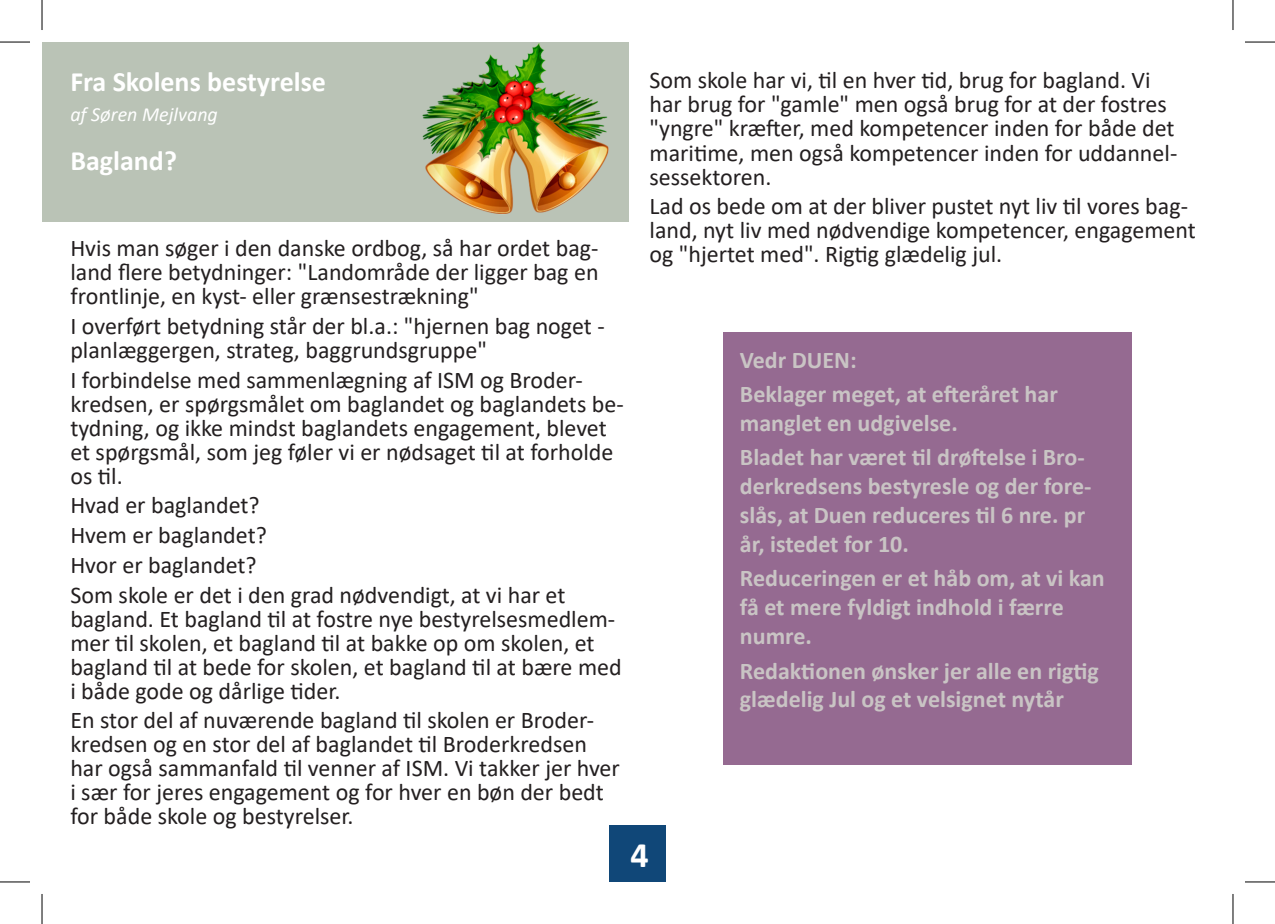
<style>
.page{position:relative;width:1275px;height:924px;background:#fff}
.page>*{position:absolute;margin:0;border:0;box-sizing:border-box;transform-origin:0 0}
.t1{font:700 36px "Calibri";color:#fff}
.t2{font:700 28px "Calibri";color:#fff}
.t3{font:24px/24px "Calibri";color:#231f20}
.t4{font:700 24px/28.8px "Calibri";color:#c9c4c4}
.t5{font:italic 20px "Calibri";color:#fff}
</style>
<div class="page">
<div style="left:609px;top:824px;width:57px;height:57px;background:#104778"></div>
<div style="left:42px;top:42px;width:587px;height:179px;background:#bac3b6"></div>
<div style="left:723px;top:332px;width:408px;height:432px;background:#956a91"></div>
<img style="left:420px;top:43px;width:192px;height:179px">
<hr style="left:0;top:42px;width:30px;height:1px;background:#000">
<hr style="left:1245px;top:42px;width:30px;height:1px;background:#000">
<hr style="left:0;top:881px;width:30px;height:1px;background:#000">
<hr style="left:1245px;top:881px;width:30px;height:1px;background:#000">
<hr style="left:42px;top:0;width:1px;height:30px;background:#000">
<hr style="left:42px;top:893px;width:1px;height:30px;background:#000">
<hr style="left:1232px;top:0;width:1px;height:30px;background:#000">
<hr style="left:1232px;top:893px;width:1px;height:30px;background:#000">
<p class="t2" style="left:70px;top:62px;width:257px">Fra Skolens bestyrelse</p>
<p class="t5" style="left:70px;top:100px;width:149px">af Søren Mejlvang</p>
<p class="t2" style="left:70px;top:141px;width:108px">Bagland?</p>
<p class="t3" style="left:70px;top:235px;width:530px;text-align:justify">Hvis man søger i den danske ordbog, så har ordet bag&shy;land flere betydninger: "Landområde der ligger bag en frontlinje, en kyst- eller grænsestrækning"</p>
<p class="t3" style="left:70px;top:313px;width:536px">I overført betydning står der bl.a.: "hjernen bag noget - planlæggergen, strateg, baggrundsgruppe"</p>
<p class="t3" style="left:70px;top:367px;width:555px">I forbindelse med sammenlægning af ISM og Broder&shy;kredsen, er spørgsmålet om baglandet og baglandets be&shy;tydning, og ikke mindst baglandets engagement, blevet et spørgsmål, som jeg føler vi er nødsaget til at forholde os til.</p>
<p class="t3" style="left:70px;top:492px;width:191px">Hvad er baglandet?</p>
<p class="t3" style="left:70px;top:522px;width:198px">Hvem er baglandet?</p>
<p class="t3" style="left:70px;top:552px;width:188px">Hvor er baglandet?</p>
<p class="t3" style="left:70px;top:581px;width:553px">Som skole er det i den grad nødvendigt, at vi har et bagland. Et bagland til at fostre nye bestyrelsesmedlem&shy;mer til skolen, et bagland til at bakke op om skolen, et bagland til at bede for skolen, et bagland til at bære med i både gode og dårlige tider.</p>
<p class="t3" style="left:70px;top:707px;width:551px">En stor del af nuværende bagland til skolen er Broder&shy;kredsen og en stor del af baglandet til Broderkredsen har også sammanfald til venner af ISM. Vi takker jer hver i sær for jeres engagement og for hver en bøn der bedt for både skole og bestyrelser.</p>
<p class="t3" style="left:649px;top:68px;width:529px">Som skole har vi, til en hver tid, brug for bagland. Vi har brug for "gamle" men også brug for at der fostres "yngre" kræfter, med kompetencer inden for både det maritime, men også kompetencer inden for uddannel&shy;sessektoren.</p>
<p class="t3" style="left:649px;top:193px;width:548px">Lad os bede om at der bliver pustet nyt liv til vores bag&shy;land, nyt liv med nødvendige kompetencer, engagement og "hjertet med". Rigtig glædelig jul.</p>
<p class="t1" style="left:630px;top:829px;width:20px">4</p>
<p class="t4" style="left:740px;top:345px;width:118px">Vedr DUEN:</p>
<p class="t4" style="left:740px;top:379px;width:319px">Beklager meget, at efteråret har manglet en udgivelse.</p>
<p class="t4" style="left:740px;top:442px;width:353px">Bladet har været til drøftelse i Bro&shy;derkredsens bestyresle og der fore&shy;slås, at Duen reduceres til 6 nre. pr år, istedet for 10.</p>
<p class="t4" style="left:740px;top:563px;width:366px">Reduceringen er et håb om, at vi kan få et mere fyldigt indhold i færre numre.</p>
<p class="t4" style="left:740px;top:655px;width:360px">Redaktionen ønsker jer alle en rigtig glædelig Jul og et velsignet nytår</p>
</div>
